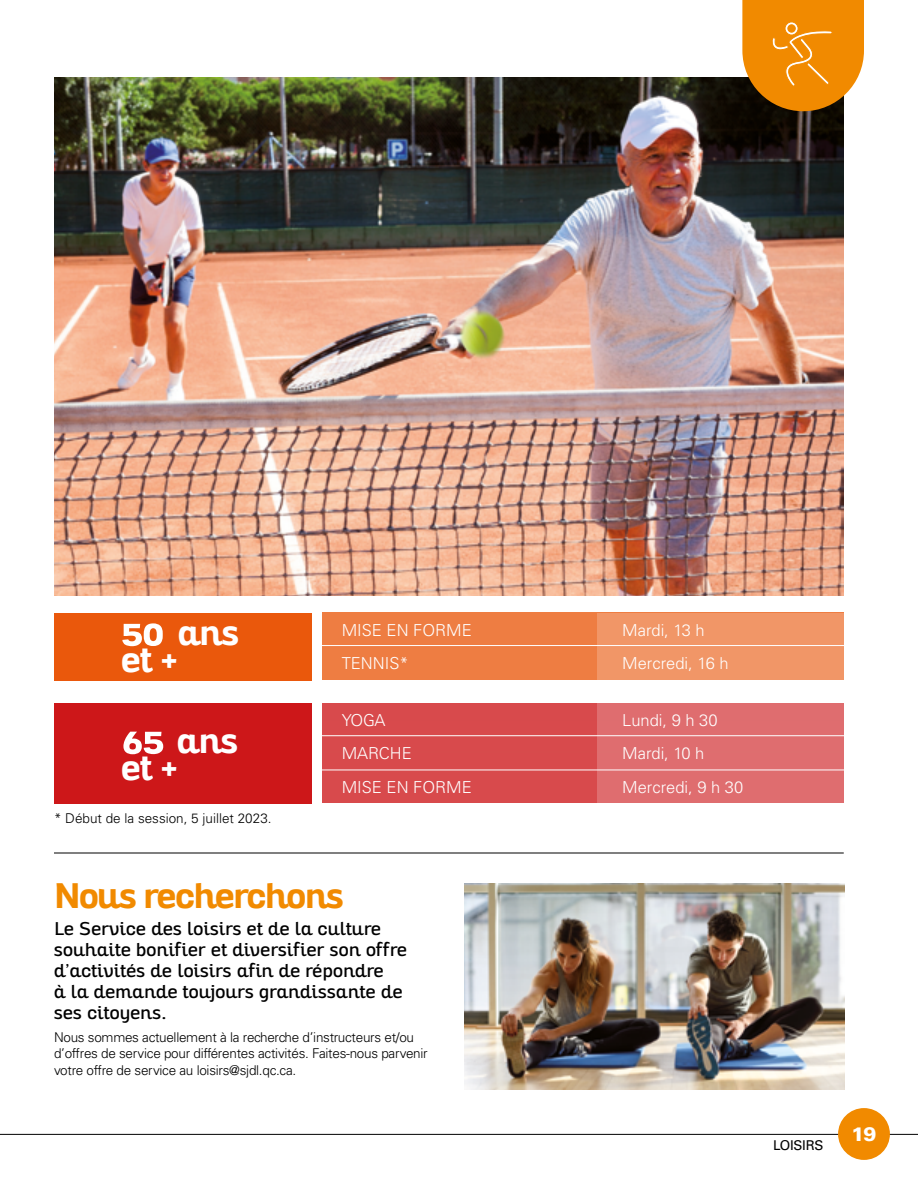
<style>
.page{position:relative;width:918px;height:1188px;background:#fff}
.page>*{position:absolute;margin:0;border:0;box-sizing:border-box;transform-origin:0 0}
.t1{font:700 34.5px/26.4px "Altair";color:#fff}
.t2{font:700 34.5px "Altair";letter-spacing:-.02em;color:#f18a00}
.t3{font:900 19.5px "Univers LT Std";color:#fff}
.t4{font:18px/21px "Altair";letter-spacing:.02em;color:#000}
.t5{font:300 16.5px "Univers LT Std";color:#fff}
.t6{font:300 13.5px/16.2px "Univers LT Std";letter-spacing:-.02em;color:#000}
.t7{font:300 13.5px "Univers LT Std";color:#000}
.t8{font:13.5px "Univers LT Std";letter-spacing:-.02em;color:#000}
.s1{font-size:51px}
</style>
<div class="page">
<img style="left:54px;top:78px;width:790px;height:517px">
<hr style="left:0;top:1134px;width:918px;height:1px;background:#000">
<div style="left:838px;top:1108px;width:52px;height:52px;background:#f18a00;border-radius:50%"></div>
<svg style="left:742px;top:0;width:122px;height:111px;background:#e28a14"></svg>
<div style="left:322px;top:613px;width:522px;height:67px;background:#ee7d42"></div>
<div style="left:54px;top:613px;width:258px;height:67px;background:#ea580c"></div>
<div style="left:597px;top:613px;width:247px;height:67px;background:#f19667"></div>
<hr style="left:321px;top:645px;width:540px;height:1px;background:#fff">
<div style="left:322px;top:703px;width:522px;height:100px;background:#d84a4c"></div>
<div style="left:54px;top:703px;width:258px;height:100px;background:#cd1719"></div>
<div style="left:597px;top:703px;width:247px;height:100px;background:#df6d6f"></div>
<hr style="left:321px;top:735px;width:540px;height:1px;background:#fff">
<hr style="left:321px;top:770px;width:540px;height:1px;background:#fff">
<img style="left:464px;top:884px;width:381px;height:206px">
<hr style="left:54px;top:853px;width:790px;height:1px;background:#000">
<h1 class="t1" style="left:122px;top:621px;width:119px"><span class="s1">⁵⁰</span> ans et +</h1>
<p class="t5" style="left:342px;top:620px;width:132px">MISE EN FORME</p>
<p class="t5" style="left:622px;top:620px;width:84px">Mardi, 13 h</p>
<p class="t5" style="left:342px;top:653px;width:68px">TENNIS*</p>
<p class="t5" style="left:622px;top:653px;width:108px">Mercredi, 16 h</p>
<h1 class="t1" style="left:122px;top:729px;width:118px"><span class="s1">⁶⁵</span> ans et +</h1>
<p class="t7" style="left:54px;top:810px;width:219px">* Début de la session, 5 juillet 2023.</p>
<p class="t5" style="left:342px;top:711px;width:45px">YOGA</p>
<p class="t5" style="left:622px;top:711px;width:97px">Lundi, 9 h 30</p>
<p class="t5" style="left:342px;top:744px;width:72px">MARCHE</p>
<p class="t5" style="left:622px;top:744px;width:84px">Mardi, 10 h</p>
<p class="t5" style="left:342px;top:777px;width:132px">MISE EN FORME</p>
<p class="t5" style="left:622px;top:777px;width:123px">Mercredi, 9 h 30</p>
<h1 class="t2" style="left:54px;top:873px;width:292px">Nous recherchons</h1>
<h3 class="t4" style="left:54px;top:919px;width:355px">Le Service des loisirs et de la culture souhaite bonifier et diversifier son offre d’activités de loisirs afin de répondre<br>à la demande toujours grandissante de ses citoyens.</h3>
<p class="t6" style="left:54px;top:1029px;width:375px">Nous sommes actuellement à la recherche d’instructeurs et/ou d’offres de service pour différentes activités. Faites-nous parvenir votre offre de service au loisirs@sjdl.qc.ca.</p>
<p class="t8" style="left:773px;top:1137px;width:52px">LOISIRS</p>
<h2 class="t3" style="left:851px;top:1122px;width:27px">19</h2>
</div>
